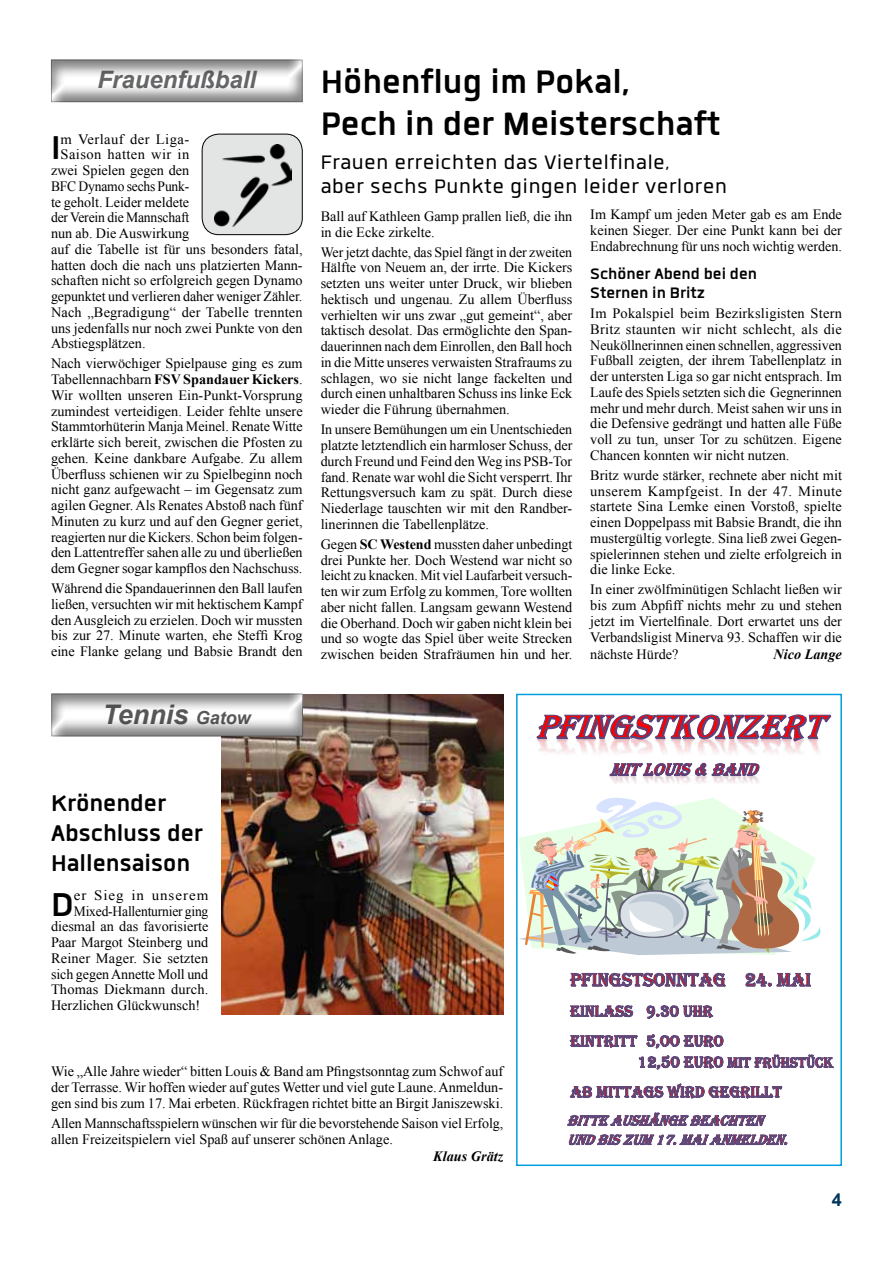
<style>
.page{position:relative;width:893px;height:1263px;background:#fff}
.page>*{position:absolute;margin:0;border:0;box-sizing:border-box;transform-origin:0 0}
.t1{font:700 45.75px "Quan";color:#000}
.t2{font:700 45px/42px "Quan";color:#000}
.t3{font:700 31.5px/30px "Quan";color:#000}
.t4{font:27px/24px "Quan";letter-spacing:.03em;color:#000}
.t5{font:italic 700 27px "Arial";color:#58585a}
.t6{font:italic 700 24px "Arial";color:#666769}
.t7{font:700 21px/19.5px "Quan";color:#000}
.t8{font:700 18px "Arial";color:#00365b}
.t9{font:14.25px/15.8px "Times New Roman";color:#000;text-align:justify}
.t10{font:14.25px "Times New Roman";color:#000;scale:.95 1}
.t11{font:14.25px "Times New Roman";color:#000;scale:.96 1}
.t12{font:italic 700 14.25px "Times New Roman";color:#000}
.t13{font:14.25px "Times New Roman";letter-spacing:.025em;color:#000}
.t14{font:14.25px "Times New Roman";letter-spacing:.03em;color:#000}
.t15{font:14.25px "Times New Roman";letter-spacing:.065em;color:#000;scale:1.05 1}
.s1{font-weight:700}
.s2{font-size:18px}
</style>
<div class="page">
<div style="left:50px;top:59px;width:255px;height:45px;background:#000;opacity:.5"></div>
<div style="left:202px;top:134px;width:100px;height:101px;background:#e3e4e4;border-radius:17px"></div>
<div style="left:202px;top:134px;width:101px;height:101px;border:1px solid #000;border-radius:17px"></div>
<img style="left:214px;top:145px;width:77px;height:81px">
<img style="left:221px;top:694px;width:282px;height:320px">
<svg style="left:569px;top:972px;width:243px;height:15px"></svg>
<svg style="left:569px;top:1005px;width:145px;height:14px"></svg>
<svg style="left:569px;top:1034px;width:265px;height:36px"></svg>
<svg style="left:569px;top:1083px;width:214px;height:16px"></svg>
<svg style="left:567px;top:1112px;width:221px;height:34px"></svg>
<img style="left:539px;top:748px;width:280px;height:7px">
<svg style="left:536px;top:714px;width:295px;height:34px"></svg>
<svg style="left:519px;top:762px;width:301px;height:193px"></svg>
<div style="left:516px;top:694px;width:326px;height:472px;border:2px solid #009ee0"></div>
<div style="left:49px;top:691px;width:256px;height:46px;background:#000;opacity:.5"></div>
<h3 class="t6" style="left:97px;top:63px;width:160px">Frauenfußball</h3>
<h1 class="t1" style="left:51px;top:126px;width:11px">I</h1>
<p class="t14" style="left:61px;top:129px;width:130px">m Verlauf der Liga-</p>
<p class="t13" style="left:61px;top:145px;width:130px">Saison hatten wir in</p>
<p class="t9" style="left:51px;top:162px;width:140px">zwei Spielen gegen den</p>
<p class="t10" style="left:51px;top:176px;width:147px">BFC Dynamo sechs Punk-</p>
<p class="t9" style="left:51px;top:194px;width:140px">te geholt. Leider meldete</p>
<p class="t11" style="left:51px;top:208px;width:145px">der Verein die Mannschaft</p>
<p class="t9" style="left:51px;top:225px;width:140px">nun ab. Die Auswirkung</p>
<p class="t9" style="left:51px;top:241px;width:253px">auf die Tabelle ist für uns besonders fatal,</p>
<p class="t9" style="left:51px;top:257px;width:253px">hatten doch die nach uns platzierten Mann-</p>
<p class="t9" style="left:51px;top:272px;width:253px">schaften nicht so erfolgreich gegen Dynamo</p>
<p class="t9" style="left:51px;top:288px;width:253px">gepunktet und verlieren daher weniger Zähler.</p>
<p class="t9" style="left:51px;top:304px;width:253px">Nach „Begradigung“ der Tabelle trennten</p>
<p class="t9" style="left:51px;top:320px;width:253px">uns jedenfalls nur noch zwei Punkte von den</p>
<p class="t9" style="left:51px;top:335px;width:96px">Abstiegsplätzen.</p>
<p class="t9" style="left:51px;top:355px;width:253px">Nach vierwöchiger Spielpause ging es zum Tabellennachbarn <span class="s1">FSV Spandauer Kickers</span>.<br>Wir wollten unseren Ein-Punkt-Vorsprung zumindest verteidigen. Leider fehlte unsere Stammtorhüterin Manja Meinel. Renate Witte erklärte sich bereit, zwischen die Pfosten zu gehen. Keine dankbare Aufgabe. Zu allem Überfluss schienen wir zu Spielbeginn noch nicht ganz aufgewacht – im Gegensatz zum agilen Gegner. Als Renates Abstoß nach fünf Minuten zu kurz und auf den Gegner geriet, reagierten nur die Kickers. Schon beim folgen&shy;den Lattentreffer sahen alle zu und überließen dem Gegner sogar kampflos den Nachschuss.</p>
<p class="t9" style="left:51px;top:580px;width:253px">Während die Spandauerinnen den Ball laufen ließen, versuchten wir mit hektischem Kampf den Ausgleich zu erzielen. Doch wir mussten bis zur 27. Minute warten, ehe Steffi Krog eine Flanke gelang und Babsie Brandt den</p>
<h2 class="t2" style="left:321px;top:61px;width:401px">Höhenflug im Pokal,<br>Pech in der Meisterschaft</h2>
<h3 class="t4" style="left:321px;top:150px;width:408px">Frauen erreichten das Viertelfinale,<br>aber sechs Punkte gingen leider verloren</h3>
<p class="t9" style="left:590px;top:206px;width:253px">Im Kampf um jeden Meter gab es am Ende keinen Sieger. Der eine Punkt kann bei der Endabrechnung für uns noch wichtig werden.</p>
<h3 class="t7" style="left:590px;top:263px;width:168px">Schöner Abend bei den<br>Sternen in Britz</h3>
<p class="t9" style="left:590px;top:305px;width:253px">Im Pokalspiel beim Bezirksligisten Stern Britz staunten wir nicht schlecht, als die Neuköllnerinnen einen schnellen, aggressiven Fußball zeigten, der ihrem Tabellenplatz in der untersten Liga so gar nicht entsprach. Im Laufe des Spiels setzten sich die Gegnerinnen mehr und mehr durch. Meist sahen wir uns in die Defensive gedrängt und hatten alle Füße voll zu tun, unser Tor zu schützen. Eigene Chancen konnten wir nicht nutzen.</p>
<p class="t9" style="left:590px;top:467px;width:253px">Britz wurde stärker, rechnete aber nicht mit unserem Kampfgeist. In der 47. Minute startete Sina Lemke einen Vorstoß, spielte einen Doppelpass mit Babsie Brandt, die ihn mustergültig vorlegte. Sina ließ zwei Gegen&shy;spielerinnen stehen und zielte erfolgreich in die linke Ecke.</p>
<p class="t9" style="left:590px;top:581px;width:253px">In einer zwölfminütigen Schlacht ließen wir bis zum Abpfiff nichts mehr zu und stehen jetzt im Viertelfinale. Dort erwartet uns der Verbandsligist Minerva 93. Schaffen wir die</p>
<p class="t9" style="left:590px;top:646px;width:90px">nächste Hürde?</p>
<p class="t12" style="left:773px;top:644px;width:70px">Nico Lange</p>
<p class="t9" style="left:321px;top:208px;width:253px">Ball auf Kathleen Gamp prallen ließ, die ihn in die Ecke zirkelte.</p>
<p class="t9" style="left:321px;top:244px;width:253px">Wer jetzt dachte, das Spiel fängt in der zweiten Hälfte von Neuem an, der irrte. Die Kickers setzten uns weiter unter Druck, wir blieben hektisch und ungenau. Zu allem Überfluss verhielten wir uns zwar „gut gemeint“, aber taktisch desolat. Das ermöglichte den Span&shy;dauerinnen nach dem Einrollen, den Ball hoch in die Mitte unseres verwaisten Strafraums zu schlagen, wo sie nicht lange fackelten und durch einen unhaltbaren Schuss ins linke Eck wieder die Führung übernahmen.</p>
<p class="t9" style="left:321px;top:421px;width:253px">In unsere Bemühungen um ein Unentschieden platzte letztendlich ein harmloser Schuss, der durch Freund und Feind den Weg ins PSB-Tor fand. Renate war wohl die Sicht versperrt. Ihr Rettungsversuch kam zu spät. Durch diese Niederlage tauschten wir mit den Randber&shy;linerinnen die Tabellenplätze.</p>
<p class="t9" style="left:321px;top:536px;width:253px">Gegen <span class="s1">SC Westend</span> mussten daher unbedingt drei Punkte her. Doch Westend war nicht so leicht zu knacken. Mit viel Laufarbeit versuch&shy;ten wir zum Erfolg zu kommen, Tore wollten aber nicht fallen. Langsam gewann Westend die Oberhand. Doch wir gaben nicht klein bei und so wogte das Spiel über weite Strecken zwischen beiden Strafräumen hin und her.</p>
<h3 class="t5" style="left:102px;top:697px;width:150px">Tennis <span class="s2">Gatow</span></h3>
<h3 class="t3" style="left:51px;top:788px;width:153px">Krönender<br>Abschluss der<br>Hallensaison</h3>
<h1 class="t1" style="left:51px;top:882px;width:24px">D</h1>
<p class="t15" style="left:74px;top:885px;width:130px">er Sieg in unserem</p>
<p class="t10" style="left:74px;top:901px;width:143px">Mixed-Hallenturnier ging</p>
<p class="t9" style="left:51px;top:918px;width:159px">diesmal an das favorisierte</p>
<p class="t9" style="left:51px;top:934px;width:159px">Paar Margot Steinberg und</p>
<p class="t9" style="left:51px;top:950px;width:159px">Reiner Mager. Sie setzten</p>
<p class="t9" style="left:51px;top:966px;width:159px">sich gegen Annette Moll und</p>
<p class="t9" style="left:51px;top:981px;width:159px">Thomas Diekmann durch.</p>
<p class="t9" style="left:51px;top:997px;width:151px">Herzlichen Glückwunsch!</p>
<p class="t9" style="left:51px;top:1063px;width:454px">Wie „Alle Jahre wieder“ bitten Louis &amp; Band am Pfingstsonntag zum Schwof auf der Terrasse. Wir hoffen wieder auf gutes Wetter und viel gute Laune. Anmeldun&shy;gen sind bis zum 17. Mai erbeten. Rückfragen richtet bitte an Birgit Janiszewski.</p>
<p class="t9" style="left:51px;top:1115px;width:454px">Allen Mannschaftsspielern wünschen wir für die bevorstehende Saison viel Erfolg, allen Freizeitspielern viel Spaß auf unserer schönen Anlage.</p>
<p class="t12" style="left:433px;top:1146px;width:72px">Klaus Grätz</p>
<p class="t8" style="left:832px;top:1187px;width:12px">4</p>
</div>
